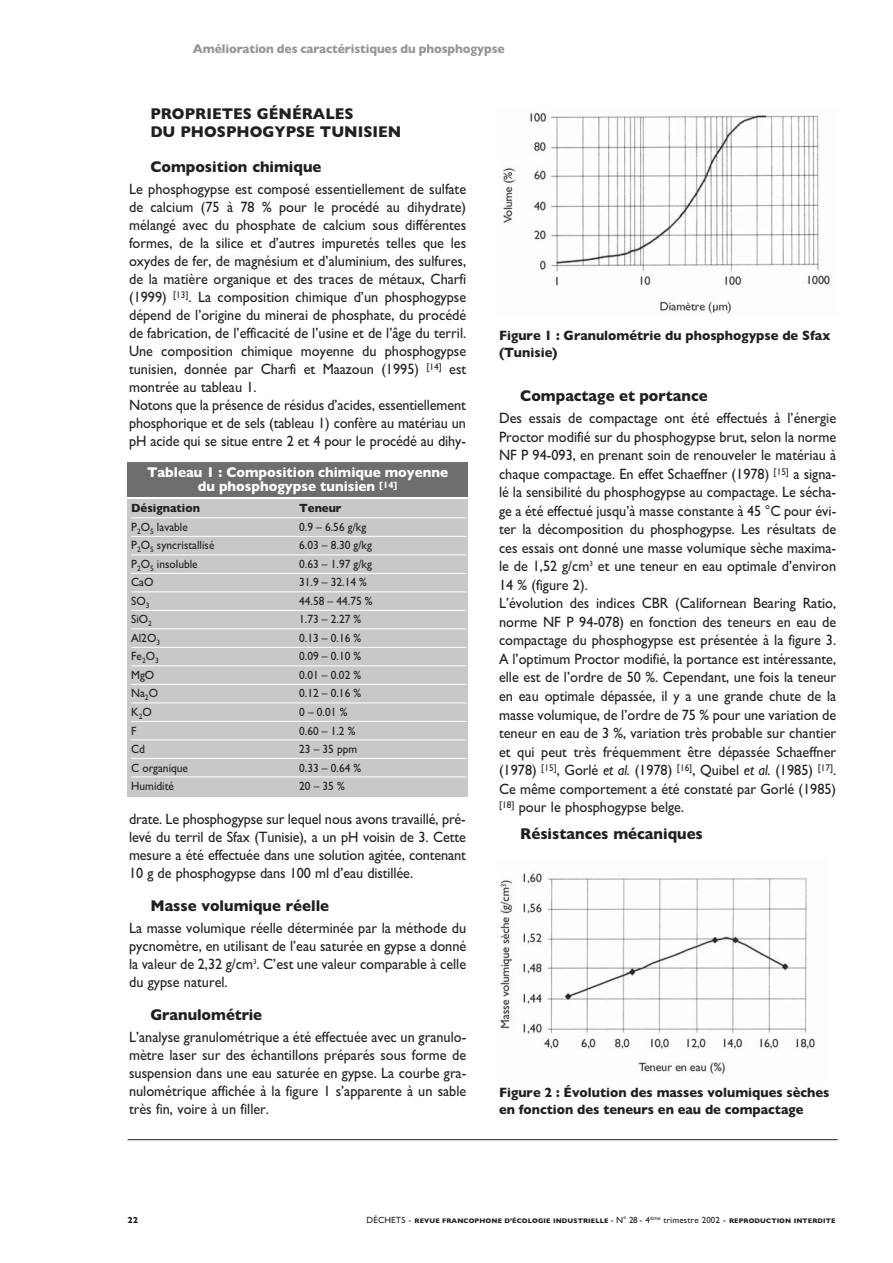
<style>
.page{position:relative;width:893px;height:1263px;background:#fff}
.page>*{position:absolute;margin:0;border:0;box-sizing:border-box;transform-origin:0 0}
.t1{font:700 15.75px/18px "Gill Sans";color:#231f20;scale:.95 1}
.t2{font:15px/18px "Gill Sans";color:#231f20;text-align:justify;scale:.95 1}
.t3{font:700 14.25px/14.2px "Gill Sans";color:#fff;text-align:center;scale:.95 1}
.t4{font:700 13.65px/16.5px "Gill Sans";color:#231f20;scale:.95 1}
.t5{font:700 12.75px "Gill Sans";letter-spacing:-.01em;color:#939598;scale:.95 1}
.t6{font:12px "Gill Sans";color:#231f20;scale:.95 1}
.t7{font:700 12px "Gill Sans";color:#231f20;scale:.95 1}
.t8{font:700 9px "Gill Sans";color:#231f20}
.t9{font:700 6.75px "Gill Sans";letter-spacing:.02em;color:#231f20}
.s1{font-style:italic}
.s2{font-weight:400;font-size:9px}
</style>
<div class="page">
<hr style="left:128px;top:1139px;width:710px;height:1px;background:#231f20">
<div style="left:128px;top:499px;width:340px;height:297px;background:#c6c8ca"></div>
<hr style="left:131px;top:517px;width:335px;height:1px;background:#fff">
<hr style="left:131px;top:536px;width:335px;height:1px;background:#fff">
<hr style="left:131px;top:554px;width:335px;height:1px;background:#fff">
<hr style="left:131px;top:573px;width:335px;height:1px;background:#fff">
<hr style="left:131px;top:591px;width:335px;height:1px;background:#fff">
<hr style="left:131px;top:610px;width:335px;height:1px;background:#fff">
<hr style="left:131px;top:628px;width:335px;height:1px;background:#fff">
<hr style="left:131px;top:647px;width:335px;height:1px;background:#fff">
<hr style="left:131px;top:665px;width:335px;height:1px;background:#fff">
<hr style="left:131px;top:684px;width:335px;height:1px;background:#fff">
<hr style="left:131px;top:703px;width:335px;height:1px;background:#fff">
<hr style="left:131px;top:721px;width:335px;height:1px;background:#fff">
<hr style="left:131px;top:740px;width:335px;height:1px;background:#fff">
<hr style="left:131px;top:758px;width:335px;height:1px;background:#fff">
<hr style="left:131px;top:777px;width:335px;height:1px;background:#fff">
<div style="left:128px;top:462px;width:340px;height:35px;background:#6d6e70"></div>
<img style="left:503px;top:113px;width:328px;height:202px">
<img style="left:498px;top:873px;width:317px;height:202px">
<p class="t5" style="left:193px;top:44px;width:330px">Amélioration des caractéristiques du phosphogypse</p>
<p class="t1" style="left:150px;top:106px;width:266px">PROPRIETES GÉNÉRALES<br>DU PHOSPHOGYPSE TUNISIEN</p>
<p class="t1" style="left:150px;top:159px;width:182px">Composition chimique</p>
<p class="t2" style="left:129px;top:182px;width:356px;text-align:left">Le phosphogypse est composé essentiellement de sulfate de calcium (75 à 78 % pour le procédé au dihydrate) mélangé avec du phosphate de calcium sous différentes formes, de la silice et d’autres impuretés telles que les oxydes de fer, de magnésium et d’aluminium, des sulfures, de la matière organique et des traces de métaux, Charfi (1999) <sup>[13]</sup>. La composition chimique d’un phosphogypse dépend de l’origine du minerai de phosphate, du procédé de fabrication, de l’efficacité de l’usine et de l’âge du terril.<br>Une composition chimique moyenne du phosphogypse tunisien, donnée par Charfi et Maazoun (1995) <sup>[14]</sup> est montrée au tableau 1.<br>Notons que la présence de résidus d’acides, essentiellement phosphorique et de sels (tableau 1) confère au matériau un pH acide qui se situe entre 2 et 4 pour le procédé au dihy-</p>
<p class="t3" style="left:147px;top:467px;width:318px">Tableau 1 : Composition chimique moyenne du phosphogypse tunisien <sup>[14]</sup></p>
<p class="t7" style="left:131px;top:504px;width:74px">Désignation</p>
<p class="t7" style="left:299px;top:504px;width:46px">Teneur</p>
<p class="t6" style="left:131px;top:523px;width:61px">P<sub>2</sub>O<sub>5</sub> lavable</p>
<p class="t6" style="left:299px;top:523px;width:72px">0.9 – 6.56 g/kg</p>
<p class="t6" style="left:131px;top:541px;width:89px">P<sub>2</sub>O<sub>5</sub> syncristallisé</p>
<p class="t6" style="left:299px;top:541px;width:78px">6.03 – 8.30 g/kg</p>
<p class="t6" style="left:131px;top:560px;width:72px">P<sub>2</sub>O<sub>5</sub> insoluble</p>
<p class="t6" style="left:299px;top:560px;width:78px">0.63 – 1.97 g/kg</p>
<p class="t6" style="left:131px;top:578px;width:25px">CaO</p>
<p class="t6" style="left:299px;top:578px;width:73px">31.9 – 32.14 %</p>
<p class="t6" style="left:131px;top:597px;width:21px">SO<sub>3</sub></p>
<p class="t6" style="left:299px;top:597px;width:79px">44.58 – 44.75 %</p>
<p class="t6" style="left:131px;top:615px;width:23px">SiO<sub>2</sub></p>
<p class="t6" style="left:299px;top:615px;width:67px">1.73 – 2.27 %</p>
<p class="t6" style="left:131px;top:634px;width:32px">Al2O<sub>3</sub></p>
<p class="t6" style="left:299px;top:634px;width:67px">0.13 – 0.16 %</p>
<p class="t6" style="left:131px;top:652px;width:31px">Fe<sub>2</sub>O<sub>3</sub></p>
<p class="t6" style="left:299px;top:652px;width:67px">0.09 – 0.10 %</p>
<p class="t6" style="left:131px;top:671px;width:26px">MgO</p>
<p class="t6" style="left:299px;top:671px;width:67px">0.01 – 0.02 %</p>
<p class="t6" style="left:131px;top:689px;width:30px">Na<sub>2</sub>O</p>
<p class="t6" style="left:299px;top:689px;width:67px">0.12 – 0.16 %</p>
<p class="t6" style="left:131px;top:708px;width:23px">K<sub>2</sub>O</p>
<p class="t6" style="left:299px;top:708px;width:52px">0 – 0.01 %</p>
<p class="t6" style="left:131px;top:726px;width:7px">F</p>
<p class="t6" style="left:299px;top:726px;width:61px">0.60 – 1.2 %</p>
<p class="t6" style="left:131px;top:745px;width:16px">Cd</p>
<p class="t6" style="left:299px;top:745px;width:63px">23 – 35 ppm</p>
<p class="t6" style="left:131px;top:763px;width:61px">C organique</p>
<p class="t6" style="left:299px;top:763px;width:67px">0.33 – 0.64 %</p>
<p class="t6" style="left:131px;top:782px;width:47px">Humidité</p>
<p class="t6" style="left:299px;top:782px;width:50px">20 – 35 %</p>
<p class="t2" style="left:129px;top:812px;width:356px">drate. Le phosphogypse sur lequel nous avons travaillé, pré&shy;levé du terril de Sfax (Tunisie), a un pH voisin de 3. Cette mesure a été effectuée dans une solution agitée, contenant 10 g de phosphogypse dans 100 ml d’eau distillée.</p>
<p class="t1" style="left:150px;top:898px;width:190px">Masse volumique réelle</p>
<p class="t2" style="left:129px;top:921px;width:356px">La masse volumique réelle déterminée par la méthode du pycnomètre, en utilisant de l’eau saturée en gypse a donné la valeur de 2,32 g/cm<sup>3</sup>. C’est une valeur comparable à celle du gypse naturel.</p>
<p class="t1" style="left:150px;top:1007px;width:119px">Granulométrie</p>
<p class="t2" style="left:129px;top:1030px;width:356px">L’analyse granulométrique a été effectuée avec un granulo&shy;mètre laser sur des échantillons préparés sous forme de suspension dans une eau saturée en gypse. La courbe gra&shy;nulométrique affichée à la figure 1 s’apparente à un sable très fin, voire à un filler.</p>
<p class="t4" style="left:499px;top:329px;width:350px">Figure 1 : Granulométrie du phosphogypse de Sfax (Tunisie)</p>
<p class="t1" style="left:520px;top:388px;width:199px">Compactage et portance</p>
<p class="t2" style="left:499px;top:411px;width:356px;line-height:18.5px;text-align:left">Des essais de compactage ont été effectués à l’énergie Proctor modifié sur du phosphogypse brut, selon la norme NF P 94-093, en prenant soin de renouveler le matériau à chaque compactage. En effet Schaeffner (1978) <sup>[15]</sup> a signa&shy;lé la sensibilité du phosphogypse au compactage. Le sécha&shy;ge a été effectué jusqu’à masse constante à 45 °C pour évi&shy;ter la décomposition du phosphogypse. Les résultats de ces essais ont donné une masse volumique sèche maxima&shy;le de 1,52 g/cm<sup>3</sup> et une teneur en eau optimale d’environ 14 % (figure 2).<br>L’évolution des indices CBR (Californean Bearing Ratio, norme NF P 94-078) en fonction des teneurs en eau de compactage du phosphogypse est présentée à la figure 3.<br>A l’optimum Proctor modifié, la portance est intéressante, elle est de l’ordre de 50 %. Cependant, une fois la teneur en eau optimale dépassée, il y a une grande chute de la masse volumique, de l’ordre de 75 % pour une variation de teneur en eau de 3 %, variation très probable sur chantier et qui peut très fréquemment être dépassée Schaeffner (1978) <sup>[15]</sup>, Gorlé <span class="s1">et al.</span> (1978) <sup>[16]</sup>, Quibel <span class="s1">et al.</span> (1985) <sup>[17]</sup>.<br>Ce même comportement a été constaté par Gorlé (1985) <sup>[18]</sup> pour le phosphogypse belge.</p>
<p class="t1" style="left:520px;top:826px;width:194px">Résistances mécaniques</p>
<p class="t4" style="left:499px;top:1086px;width:349px">Figure 2 : Évolution des masses volumiques sèches en fonction des teneurs en eau de compactage</p>
<p class="t8" style="left:128px;top:1216px;width:12px">22</p>
<p class="t9" style="left:366px;top:1218px;width:471px"><span class="s2">DÉCHETS -</span> REVUE FRANCOPHONE D’ÉCOLOGIE INDUSTRIELLE <span class="s2">- N° 28 - 4</span><sup>ème</sup> <span class="s2">trimestre 2002 -</span> REPRODUCTION INTERDITE</p>
</div>
